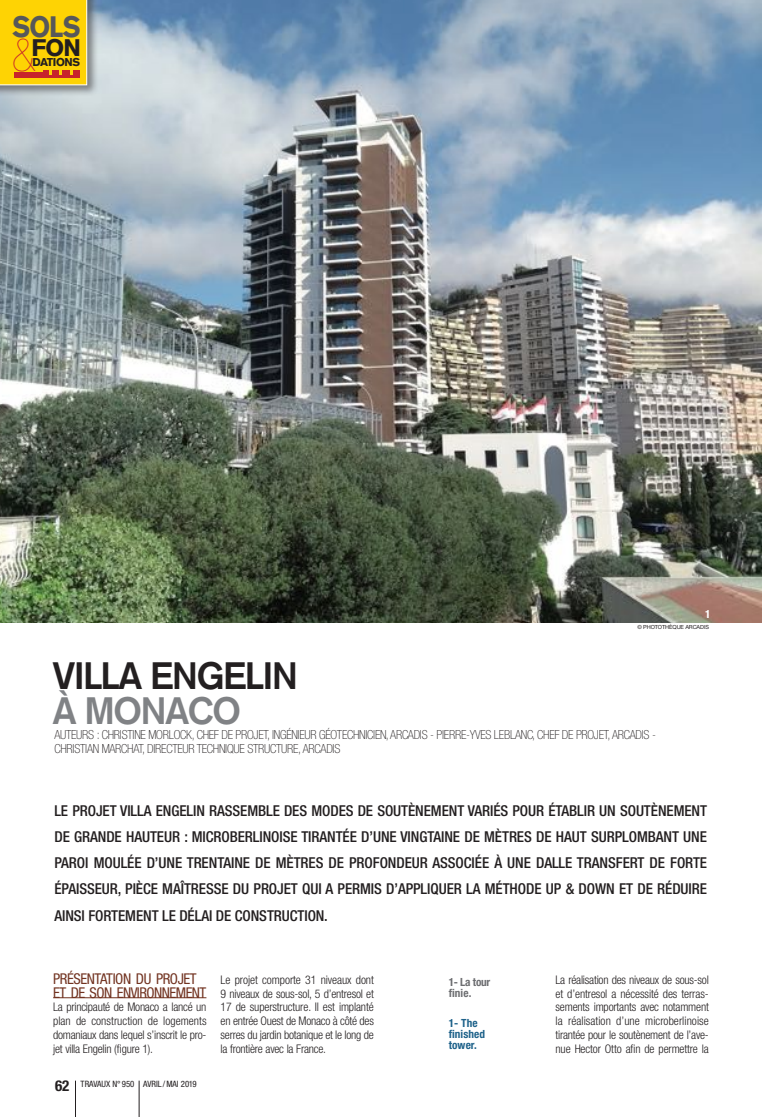
<style>
.page{position:relative;width:762px;height:1117px;background:#fff}
.page>*{position:absolute;margin:0;border:0;box-sizing:border-box;transform-origin:0 0}
.t1{font:900 condensed 45.88px "Helvetica Neue";color:#c8242b}
.t2{font:700 37.5px "Akzidenz Grotesk";letter-spacing:-.03em;color:#231f20}
.t3{font:700 37.5px "Akzidenz Grotesk";letter-spacing:-.03em;color:#808285}
.t4{font:900 29px "Akzidenz Grotesk";color:#57585a;scale:.9 1}
.t5{font:900 23.62px "Akzidenz Grotesk";color:#231f20}
.t6{font:500 condensed 15px/26.2px "Helvetica Neue";letter-spacing:-.005em;color:#231f20;text-align:justify}
.t7{font:700 condensed 15px "Helvetica Neue";color:#231f20}
.t8{font:condensed 14.88px/13.9px "Helvetica Neue";letter-spacing:-.035em;color:#723321}
.t9{font:100 condensed 12.5px/13.8px "Helvetica Neue";letter-spacing:-.02em;color:#231f20}
.t10{font:300 condensed 11.88px/13.9px "Helvetica Neue";letter-spacing:-.02em;color:#231f20;text-align:justify}
.t11{font:700 condensed 11.25px/11.2px "Helvetica Neue";letter-spacing:.01em;color:#1e628a}
.t12{font:700 condensed 11.25px/11.2px "Helvetica Neue";letter-spacing:-.02em;color:#6c6d70}
.t13{font:900 11.25px "Akzidenz Grotesk";letter-spacing:-.03em;color:#231f20}
.t14{font:700 condensed 11.25px "Helvetica Neue";color:#fff}
.t15{font:condensed 8.75px "Helvetica Neue";color:#231f20}
.t16{font:5.62px "Helvetica Neue";letter-spacing:-.02em;color:#231f20}
</style>
<div class="page">
<img style="left:0;top:0;width:762px;height:622px">
<hr style="left:139px;top:1080px;width:1px;height:36px;background:#231f20">
<hr style="left:75px;top:1080px;width:1px;height:36px;background:#231f20">
<div style="left:0;top:0;width:99px;height:97px;background:#231f20;opacity:.5"></div>
<svg style="left:0;top:0;width:87px;height:85px;background:#fac90a"></svg>
<hr style="left:53px;top:997px;width:153px;height:1px;background:#723321">
<h3 class="t4" style="left:13px;top:9px;width:77px">SOLS</h3>
<h1 class="t1" style="left:13px;top:30px;width:25px">&amp;</h1>
<h3 class="t5" style="left:32px;top:34px;width:51px">FON</h3>
<p class="t13" style="left:32px;top:55px;width:49px">DATIONS</p>
<p class="t14" style="left:705px;top:607px;width:7px">1</p>
<p class="t16" style="left:637px;top:623px;width:73px">© PHOTOTHÈQUE ARCADIS</p>
<h2 class="t2" style="left:53px;top:653px;width:246px">VILLA ENGELIN</h2>
<h2 class="t3" style="left:53px;top:688px;width:190px">À MONACO</h2>
<p class="t9" style="left:54px;top:727px;width:603px">AUTEURS : CHRISTINE MORLOCK, CHEF DE PROJET, INGÉNIEUR GÉOTECHNICIEN, ARCADIS - PIERRE-YVES LEBLANC, CHEF DE PROJET, ARCADIS -<br>CHRISTIAN MARCHAT, DIRECTEUR TECHNIQUE STRUCTURE, ARCADIS</p>
<p class="t6" style="left:54px;top:796px;width:654px">LE PROJET VILLA ENGELIN RASSEMBLE DES MODES DE SOUTÈNEMENT VARIÉS POUR ÉTABLIR UN SOUTÈNEMENT DE GRANDE HAUTEUR : MICROBERLINOISE TIRANTÉE D’UNE VINGTAINE DE MÈTRES DE HAUT SURPLOMBANT UNE PAROI MOULÉE D’UNE TRENTAINE DE MÈTRES DE PROFONDEUR ASSOCIÉE À UNE DALLE TRANSFERT DE FORTE ÉPAISSEUR, PIÈCE MAÎTRESSE DU PROJET QUI A PERMIS D’APPLIQUER LA MÉTHODE UP &amp; DOWN ET DE RÉDUIRE AINSI FORTEMENT LE DÉLAI DE CONSTRUCTION.</p>
<p class="t8" style="left:53px;top:971px;width:155px">PRÉSENTATION DU PROJET<br>ET DE SON ENVIRONNEMENT</p>
<p class="t10" style="left:53px;top:999px;width:155px">La principauté de Monaco a lancé un plan de construction de logements domaniaux dans lequel s’inscrit le pro&shy;jet villa Engelin (figure 1).</p>
<p class="t7" style="left:55px;top:1075px;width:16px">62</p>
<p class="t15" style="left:81px;top:1078px;width:117px">TRAVAUX N° 950 AVRIL /MAI 2019</p>
<p class="t10" style="left:221px;top:972px;width:155px">Le projet comporte 31 niveaux dont 9 niveaux de sous-sol, 5 d’entresol et 17 de superstructure. Il est implanté en entrée Ouest de Monaco à côté des serres du jardin botanique et le long de la frontière avec la France.</p>
<p class="t12" style="left:449px;top:975px;width:43px">1- La tour finie.</p>
<p class="t11" style="left:449px;top:1016px;width:38px">1- The finished tower.</p>
<p class="t10" style="left:555px;top:972px;width:155px">La réalisation des niveaux de sous-sol et d’entresol a nécessité des terras&shy;sements importants avec notamment la réalisation d’une microberlinoise tirantée pour le soutènement de l’ave&shy;nue Hector Otto afin de permettre la</p>
</div>
